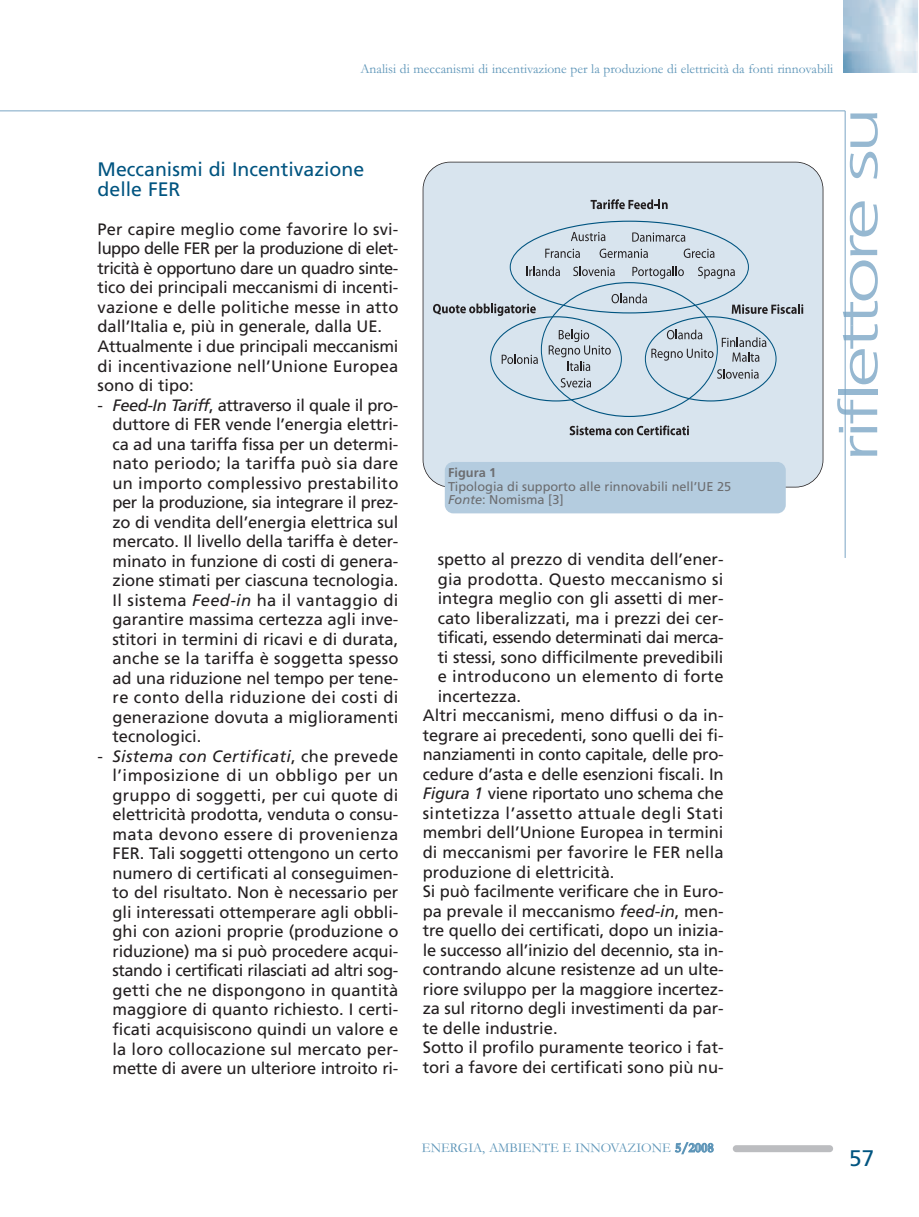
<style>
.page{position:relative;width:919px;height:1217px;background:#fff}
.page>*{position:absolute;margin:0;border:0;box-sizing:border-box;transform-origin:0 0}
.t1{font:300 52.5px "Frutiger";letter-spacing:-.055em;color:#96b8d1;scale:1.6 1}
.t2{font:22.5px "Frutiger";color:#005480}
.t3{font:19.5px/19.5px "Frutiger";color:#005480}
.t4{font:16.5px/19.5px "Frutiger";letter-spacing:-.005em;color:#231f20;text-align:justify}
.t5{font:16.5px "Frutiger";letter-spacing:.02em;color:#231f20}
.t6{font:16.5px "Frutiger";letter-spacing:-.025em;color:#231f20}
.t7{font:16.5px "Frutiger";letter-spacing:.025em;color:#231f20}
.t8{font:13.5px "Garamond";color:#5d95b8}
.t9{font:12.75px/13.5px "Frutiger";color:#6c6d70}
.t10{font:700 12.75px "Frutiger";color:#6c6d70}
.s1{font-style:italic}
.s2{font-weight:700}
</style>
<div class="page">
<img style="left:843px;top:1px;width:74px;height:72px">
<div style="left:732px;top:1144px;width:101px;height:7px;background:#bcbdc0;border-radius:3px"></div>
<svg style="left:0;top:110px;width:845px;height:448px"></svg>
<div style="left:423px;top:162px;width:400px;height:325px;background:#d8e4ee;border-radius:27px"></div>
<svg style="left:590px;top:199px;width:77px;height:10px"></svg>
<svg style="left:571px;top:232px;width:34px;height:9px"></svg>
<svg style="left:632px;top:232px;width:53px;height:10px"></svg>
<svg style="left:545px;top:249px;width:35px;height:9px"></svg>
<svg style="left:599px;top:248px;width:48px;height:10px"></svg>
<svg style="left:683px;top:248px;width:31px;height:10px"></svg>
<svg style="left:526px;top:266px;width:34px;height:10px"></svg>
<svg style="left:573px;top:266px;width:41px;height:10px"></svg>
<svg style="left:632px;top:266px;width:51px;height:13px"></svg>
<svg style="left:698px;top:267px;width:36px;height:12px"></svg>
<svg style="left:611px;top:293px;width:36px;height:10px"></svg>
<svg style="left:433px;top:303px;width:102px;height:13px"></svg>
<svg style="left:731px;top:304px;width:72px;height:10px"></svg>
<svg style="left:548px;top:329px;width:62px;height:42px"></svg>
<svg style="left:560px;top:378px;width:31px;height:9px"></svg>
<svg style="left:501px;top:354px;width:37px;height:10px"></svg>
<svg style="left:666px;top:329px;width:36px;height:10px"></svg>
<svg style="left:651px;top:348px;width:62px;height:12px"></svg>
<svg style="left:721px;top:337px;width:45px;height:25px"></svg>
<svg style="left:717px;top:369px;width:41px;height:9px"></svg>
<svg style="left:569px;top:425px;width:120px;height:10px"></svg>
<div style="left:422px;top:162px;width:401px;height:325px;border:2px solid #231f20;border-radius:28px"></div>
<div style="left:445px;top:462px;width:340px;height:51px;background:#b4ccdf;border-radius:9px"></div>
<p class="t8" style="left:360px;top:64px;width:474px">Analisi di meccanismi di incentivazione per la produzione di elettricità da fonti rinnovabili</p>
<p class="t3" style="left:98px;top:161px;width:268px">Meccanismi di Incentivazione delle FER</p>
<p class="t4" style="left:98px;top:221px;width:302px;text-align:left">Per capire meglio come favorire lo svi&shy;luppo delle FER per la produzione di elet&shy;tricità è opportuno dare un quadro sinte&shy;tico dei principali meccanismi di incenti&shy;vazione e delle politiche messe in atto dall’Italia e, più in generale, dalla UE.<br>Attualmente i due principali meccanismi di incentivazione nell’Unione Europea sono di tipo:</p>
<p class="t4" style="left:112px;top:396px;width:287px;text-indent:-15px">- <span class="s1">Feed-In Tariff</span>, attraverso il quale il pro&shy;duttore di FER vende l’energia elettri&shy;ca ad una tariffa fissa per un determi&shy;nato periodo; la tariffa può sia dare un importo complessivo prestabilito per la produzione, sia integrare il prez&shy;zo di vendita dell’energia elettrica sul mercato. Il livello della tariffa è deter&shy;minato in funzione di costi di genera&shy;zione stimati per ciascuna tecnologia.<br>Il sistema <span class="s1">Feed-in</span> ha il vantaggio di garantire massima certezza agli inve&shy;stitori in termini di ricavi e di durata, anche se la tariffa è soggetta spesso ad una riduzione nel tempo per tene&shy;re conto della riduzione dei costi di generazione dovuta a miglioramenti tecnologici.</p>
<p class="t4" style="left:112px;top:747px;width:287px;text-indent:-15px">- <span class="s1">Sistema con Certificati</span>, che prevede l’imposizione di un obbligo per un gruppo di soggetti, per cui quote di elettricità prodotta, venduta o consu&shy;mata devono essere di provenienza FER. Tali soggetti ottengono un certo numero di certificati al conseguimen&shy;to del risultato. Non è necessario per gli interessati ottemperare agli obbli&shy;ghi con azioni proprie (produzione o riduzione) ma si può procedere acqui&shy;stando i certificati rilasciati ad altri sog&shy;getti che ne dispongono in quantità maggiore di quanto richiesto. I certi&shy;ficati acquisiscono quindi un valore e la loro collocazione sul mercato per&shy;mette di avere un ulteriore introito ri-</p>
<p class="t10" style="left:448px;top:467px;width:50px">Figura 1</p>
<p class="t9" style="left:448px;top:480px;width:284px">Tipologia di supporto alle rinnovabili nell’UE 25<br><span class="s1">Fonte</span>: Nomisma [3]</p>
<p class="t4" style="left:437px;top:551px;width:287px">spetto al prezzo di vendita dell’ener-</p>
<p class="t5" style="left:437px;top:572px;width:287px">gia prodotta. Questo meccanismo si</p>
<p class="t4" style="left:437px;top:590px;width:287px">integra meglio con gli assetti di mer-</p>
<p class="t4" style="left:437px;top:609px;width:287px">cato liberalizzati, ma i prezzi dei cer-</p>
<p class="t6" style="left:437px;top:630px;width:287px">tificati, essendo determinati dai merca-</p>
<p class="t4" style="left:437px;top:648px;width:287px">ti stessi, sono difficilmente prevedibili</p>
<p class="t5" style="left:437px;top:669px;width:287px">e introducono un elemento di forte</p>
<p class="t4" style="left:437px;top:687px;width:85px">incertezza.</p>
<p class="t4" style="left:423px;top:707px;width:302px">Altri meccanismi, meno diffusi o da in-</p>
<p class="t4" style="left:423px;top:726px;width:302px">tegrare ai precedenti, sono quelli dei fi-</p>
<p class="t4" style="left:423px;top:746px;width:302px">nanziamenti in conto capitale, delle pro-</p>
<p class="t4" style="left:423px;top:765px;width:302px">cedure d’asta e delle esenzioni fiscali. In</p>
<p class="t4" style="left:423px;top:785px;width:302px"><span class="s1">Figura 1</span> viene riportato uno schema che</p>
<p class="t7" style="left:423px;top:806px;width:302px">sintetizza l’assetto attuale degli Stati</p>
<p class="t4" style="left:423px;top:824px;width:302px">membri dell’Unione Europea in termini</p>
<p class="t4" style="left:423px;top:843px;width:302px">di meccanismi per favorire le FER nella</p>
<p class="t4" style="left:423px;top:863px;width:193px">produzione di elettricità.</p>
<p class="t4" style="left:423px;top:882px;width:302px">Si può facilmente verificare che in Euro-</p>
<p class="t4" style="left:423px;top:902px;width:302px">pa prevale il meccanismo <span class="s1">feed-in</span>, men-</p>
<p class="t4" style="left:423px;top:921px;width:302px">tre quello dei certificati, dopo un inizia-</p>
<p class="t4" style="left:423px;top:941px;width:302px">le successo all’inizio del decennio, sta in-</p>
<p class="t4" style="left:423px;top:960px;width:302px">contrando alcune resistenze ad un ulte-</p>
<p class="t4" style="left:423px;top:980px;width:302px">riore sviluppo per la maggiore incertez-</p>
<p class="t4" style="left:423px;top:999px;width:302px">za sul ritorno degli investimenti da par-</p>
<p class="t4" style="left:423px;top:1019px;width:136px">te delle industrie.</p>
<p class="t4" style="left:423px;top:1038px;width:302px">Sotto il profilo puramente teorico i fat-</p>
<p class="t4" style="left:423px;top:1058px;width:302px">tori a favore dei certificati sono più nu-</p>
<p class="t8" style="left:422px;top:1142px;width:293px">ENERGIA, AMBIENTE E INNOVAZIONE <span class="s2">5/2008</span></p>
<h1 class="t1" style="left:837px;top:462px;width:224px;rotate:-90deg">riflettore su</h1>
<h2 class="t2" style="left:849px;top:1149px;width:27px">57</h2>
</div>
